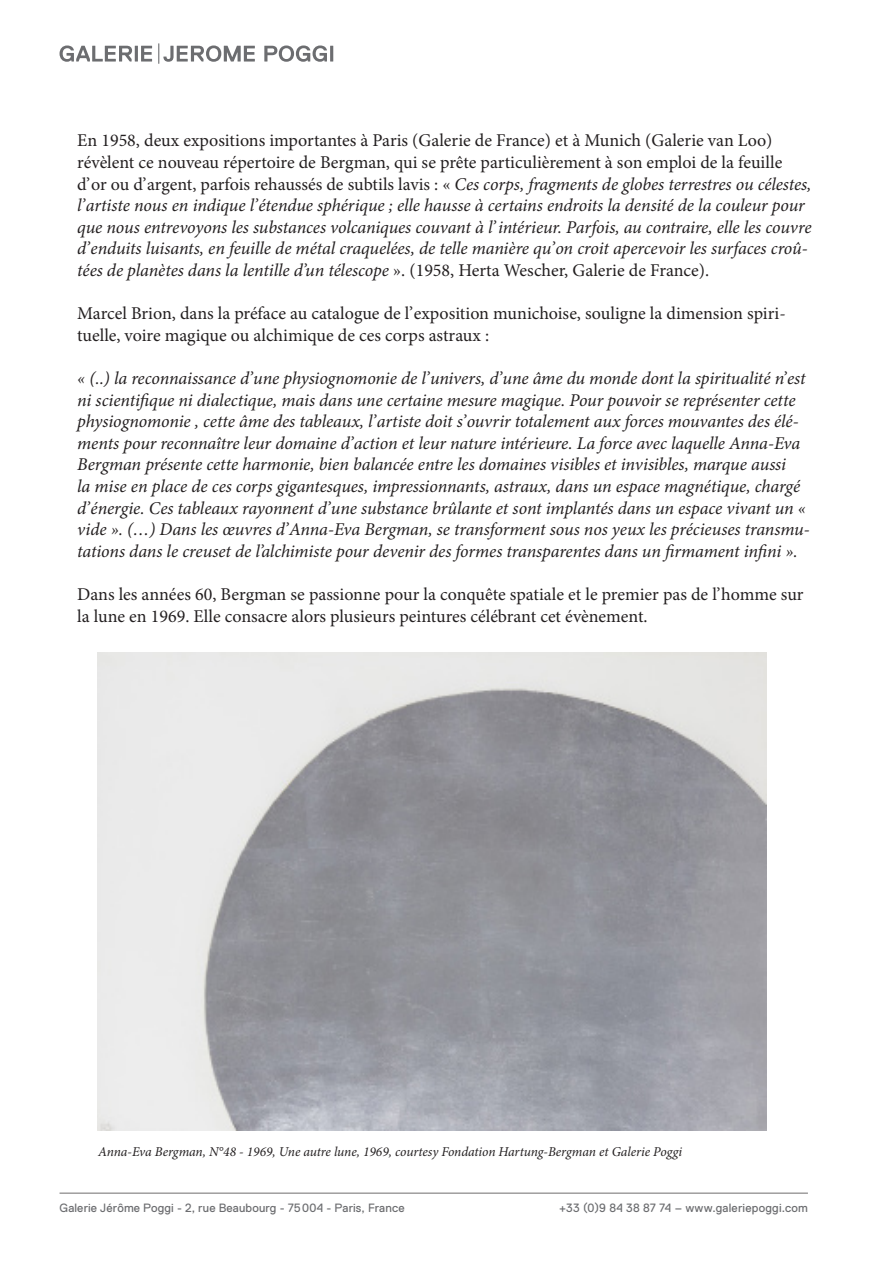
<style>
.page{position:relative;width:893px;height:1263px;background:#fff}
.page>*{position:absolute;margin:0;border:0;box-sizing:border-box;transform-origin:0 0}
.t1{font:italic 18px/21.6px "Minion Pro";letter-spacing:-.01em;color:#231f20}
.t2{font:18px/21.6px "Minion Pro";color:#231f20}
.t3{font:italic 13.5px "Minion Pro";letter-spacing:-.01em;color:#231f20}
.t4{font:12px "Replica Pro";letter-spacing:.01em;color:#6c6d70}
.s1{font-style:normal}
</style>
<div class="page">
<hr style="left:60px;top:1193px;width:748px;height:1px;background:#231f20">
<svg style="left:60px;top:43px;width:273px;height:21px"></svg>
<img style="left:98px;top:653px;width:668px;height:477px">
<p class="t1" style="left:77px;top:130px;width:736px"><span class="s1">En 1958, deux expositions importantes à Paris (Galerie de France) et à Munich (Galerie van Loo) révèlent ce nouveau répertoire de Bergman, qui se prête particulièrement à son emploi de la feuille d’or ou d’argent, parfois rehaussés de subtils lavis : «</span> Ces corps, fragments de globes terrestres ou célestes, l’artiste nous en indique l’étendue sphérique ; elle hausse à certains endroits la densité de la couleur pour que nous entrevoyons les substances volcaniques couvant à l’ intérieur. Parfois, au contraire, elle les couvre d’enduits luisants, en feuille de métal craquelées, de telle manière qu’on croit apercevoir les surfaces croû&shy;tées de planètes dans la lentille d’un télescope <span class="s1">». (1958, Herta Wescher, Galerie de France).</span></p>
<p class="t2" style="left:77px;top:303px;width:710px">Marcel Brion, dans la préface au catalogue de l’exposition munichoise, souligne la dimension spiri&shy;tuelle, voire magique ou alchimique de ces corps astraux :</p>
<p class="t1" style="left:77px;top:367px;width:734px">« (..) la reconnaissance d’une physiognomonie de l’univers, d’une âme du monde dont la spiritualité n’est ni scientifique ni dialectique, mais dans une certaine mesure magique. Pour pouvoir se représenter cette physiognomonie , cette âme des tableaux, l’artiste doit s’ouvrir totalement aux forces mouvantes des élé&shy;ments pour reconnaître leur domaine d’action et leur nature intérieure. La force avec laquelle Anna-Eva Bergman présente cette harmonie, bien balancée entre les domaines visibles et invisibles, marque aussi<br>la mise en place de ces corps gigantesques, impressionnants, astraux, dans un espace magnétique, chargé d’énergie. Ces tableaux rayonnent d’une substance brûlante et sont implantés dans un espace vivant un « vide ». (…) Dans les œuvres d’Anna-Eva Bergman, se transforment sous nos yeux les précieuses transmu&shy;tations dans le creuset de l’alchimiste pour devenir des formes transparentes dans un firmament infini ».</p>
<p class="t2" style="left:77px;top:583px;width:728px">Dans les années 60, Bergman se passionne pour la conquête spatiale et le premier pas de l’homme sur la lune en 1969. Elle consacre alors plusieurs peintures célébrant cet évènement.</p>
<p class="t3" style="left:98px;top:1142px;width:585px">Anna-Eva Bergman, N°48 - 1969, Une autre lune, 1969, courtesy Fondation Hartung-Bergman et Galerie Poggi</p>
<p class="t4" style="left:60px;top:1201px;width:347px">Galerie Jérôme Poggi - 2, rue Beaubourg - 75004 - Paris, France</p>
<p class="t4" style="left:559px;top:1201px;width:250px">+33 (0)9 84 38 87 74 – www.galeriepoggi.com</p>
</div>
